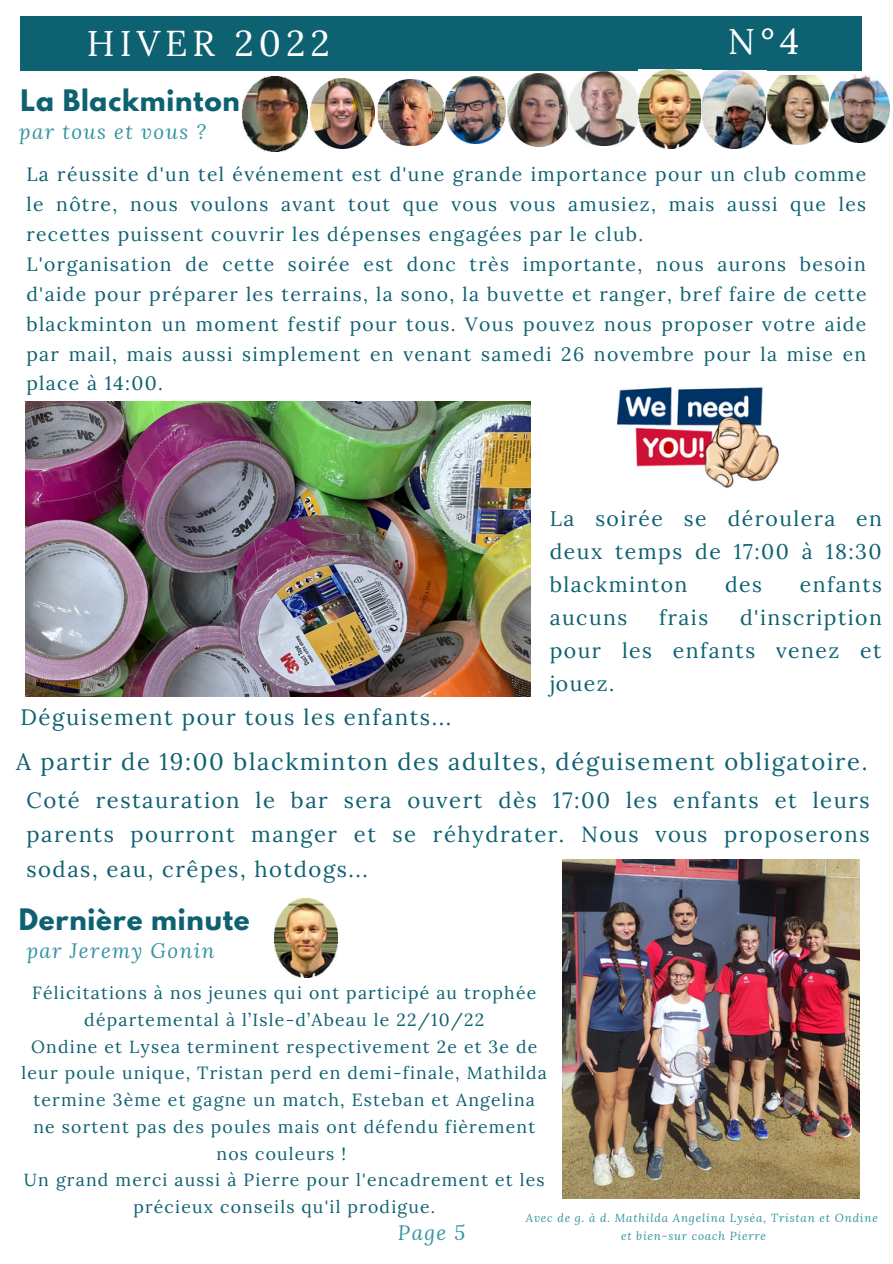
<style>
.page{position:relative;width:893px;height:1264px;background:#fff}
.page>*{position:absolute;margin:0;border:0;box-sizing:border-box;transform-origin:0 0}
.t1{font:35.85px "Lora";letter-spacing:.14em;color:#fff}
.t2{font:700 26.25px "League Spartan";letter-spacing:.03em;color:#0e6171}
.t3{font:23.7px "Lora";letter-spacing:.07em;color:#0e6171}
.t4{font:22.2px "Lora";letter-spacing:.07em;color:#0e6171}
.t5{font:22.05px/34.3px "Lora";letter-spacing:.07em;color:#0e6171;text-align:justify}
.t6{font:21.15px/33px "Lora";letter-spacing:.07em;color:#0e6171;text-align:justify}
.t7{font:italic 20.55px "Lora";letter-spacing:.07em;color:#3494a0}
.t8{font:19.35px/29.8px "Lora";letter-spacing:.07em;color:#0e6171}
.t9{font:17.55px/26.7px "Lora";letter-spacing:.07em;color:#0e6171;text-align:center}
.t10{font:italic 11.55px/18px "Lora";letter-spacing:.07em;color:#3494a0}
</style>
<div class="page">
<div style="left:21px;top:17px;width:840px;height:54px;background:#0e6171"></div>
<img style="left:25px;top:401px;width:505px;height:295px">
<img style="left:616px;top:386px;width:163px;height:102px">
<img style="left:311px;top:79px;width:64px;height:69px">
<img style="left:377px;top:79px;width:67px;height:67px">
<img style="left:445px;top:76px;width:60px;height:68px">
<img style="left:507px;top:73px;width:61px;height:74px">
<img style="left:568px;top:71px;width:70px;height:75px">
<img style="left:638px;top:69px;width:128px;height:79px">
<img style="left:766px;top:75px;width:63px;height:70px">
<img style="left:829px;top:75px;width:60px;height:67px">
<img style="left:242px;top:76px;width:65px;height:76px">
<img style="left:562px;top:859px;width:297px;height:339px">
<img style="left:275px;top:898px;width:63px;height:79px">
<h1 class="t1" style="left:87px;top:20px;width:244px">HIVER 2022</h1>
<h1 class="t1" style="left:728px;top:18px;width:73px">N°4</h1>
<h2 class="t2" style="left:21px;top:88px;width:221px">La Blackminton</h2>
<p class="t7" style="left:19px;top:118px;width:189px">par tous et vous ?</p>
<p class="t8" style="left:26px;top:159px;width:841px">La réussite d'un tel événement est d'une grande importance pour un club comme le nôtre, nous voulons avant tout que vous vous amusiez, mais aussi que les recettes puissent couvrir les dépenses engagées par le club.<br>L'organisation de cette soirée est donc très importante, nous aurons besoin d'aide pour préparer les terrains, la sono, la buvette et ranger, bref faire de cette blackminton un moment festif pour tous. Vous pouvez nous proposer votre aide par mail, mais aussi simplement en venant samedi 26 novembre pour la mise en place à 14:00.</p>
<p class="t6" style="left:549px;top:502px;width:334px">La soirée se déroulera en deux temps de 17:00 à 18:30 blackminton</p>
<p class="t6" style="left:725px;top:568px;width:38px">des</p>
<p class="t6" style="left:799px;top:568px;width:84px">enfants</p>
<p class="t4" style="left:21px;top:703px;width:432px">Déguisement pour tous les enfants...</p>
<p class="t6" style="left:549px;top:601px;width:79px">aucuns</p>
<p class="t6" style="left:659px;top:601px;width:50px">frais</p>
<p class="t6" style="left:549px;top:601px;width:333px;text-indent:190px">d'inscription pour les enfants venez et jouez.</p>
<p class="t3" style="left:16px;top:746px;width:852px">A partir de 19:00 blackminton des adultes, déguisement obligatoire.</p>
<p class="t5" style="left:26px;top:782px;width:844px">Coté restauration le bar sera ouvert dès 17:00 les enfants et leurs parents pourront manger et se réhydrater. Nous vous proposerons sodas, eau, crêpes, hotdogs...</p>
<h2 class="t2" style="left:19px;top:906px;width:232px">Dernière minute</h2>
<p class="t7" style="left:26px;top:937px;width:190px">par Jeremy Gonin</p>
<p class="t9" style="left:22px;top:979px;width:527px">Félicitations à nos jeunes qui ont participé au trophée départemental à l’Isle-d’Abeau le 22/10/22<br>Ondine et Lysea terminent respectivement 2e et 3e de leur poule unique, Tristan perd en demi-finale, Mathilda termine 3ème et gagne un match, Esteban et Angelina ne sortent pas des poules mais ont défendu fièrement nos couleurs !<br>Un grand merci aussi à Pierre pour l'encadrement et les précieux conseils qu'il prodigue.</p>
<p class="t10" style="left:621px;top:1208px;width:258px;text-indent:-95px">Avec de g. à d. Mathilda Angelina Lyséa, Tristan et Ondine et bien-sur coach Pierre</p>
<p class="t7" style="left:398px;top:1219px;width:69px">Page 5</p>
</div>
